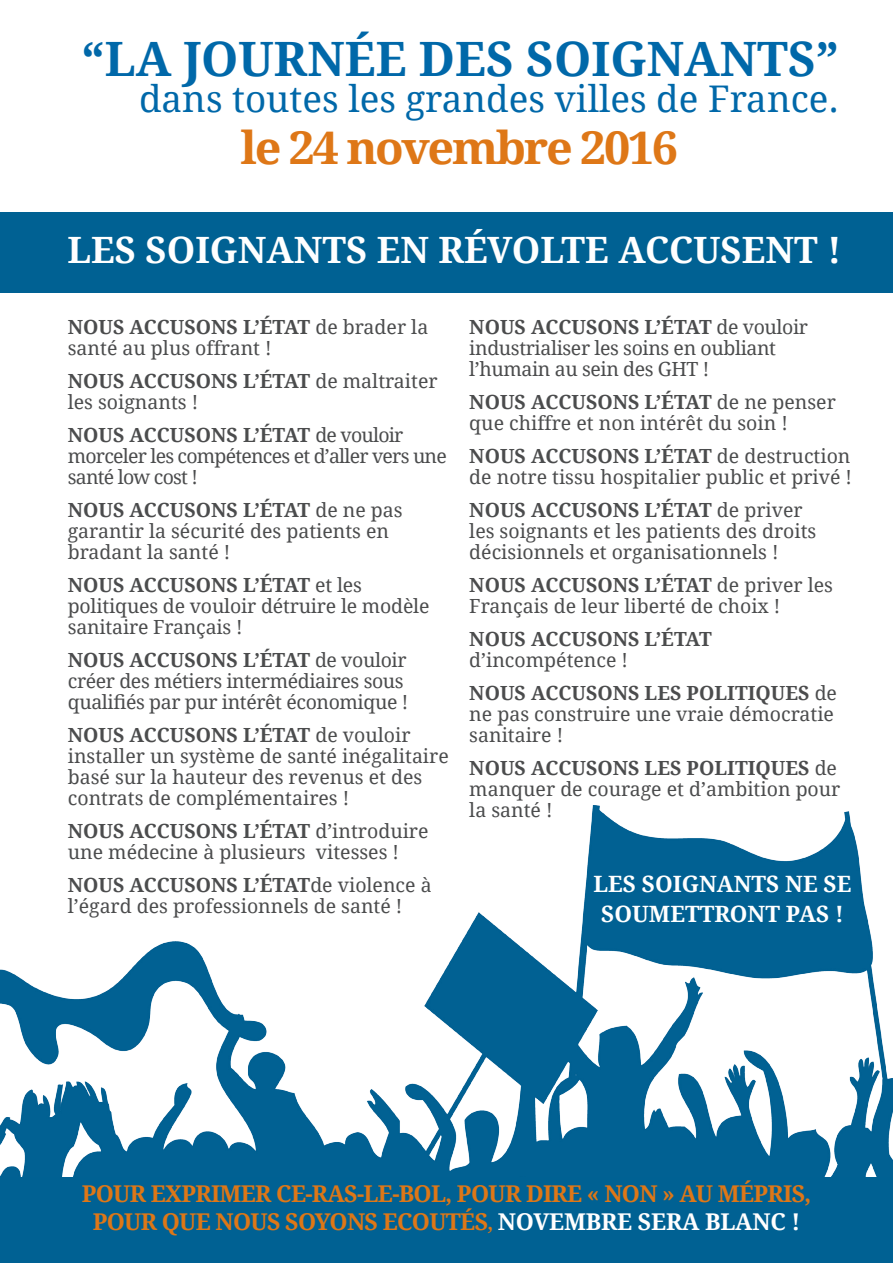
<style>
.page{position:relative;width:893px;height:1263px;background:#fff}
.page>*{position:absolute;margin:0;border:0;box-sizing:border-box;transform-origin:0 0}
.Large_Heading_Blue{font:700 47.4px "Droid Serif";color:#0068a9}
.Large_Heading_Blue-2{font:700 45px "Droid Serif";letter-spacing:-.05em;color:#de7717;scale:1.04 1}
.Large_Heading_Blue-3{font:36.75px "Droid Serif";color:#0068a9}
.Large_Heading_Blue-4{font:700 36.3px "Droid Serif";color:#fff}
.Large_Heading_Blue-5{font:700 23.1px/28px "Droid Serif";letter-spacing:-.03em;color:#de7717;text-align:center}
.t1{font:700 22.5px/30px "Droid Serif";color:#fff;text-align:center}
.t2{font:19.5px/21px "Droid Serif";color:#4b4c4d}
.t3{font:19.5px/21px "Droid Serif";letter-spacing:-.02em;color:#4b4c4d}
.t4{font:19.5px/21px "Droid Serif";letter-spacing:-.04em;color:#4b4c4d}
.t5{font:700 19.5px/21px "Droid Serif";color:#4b4c4d}
.s1{font-weight:700}
.s2{font-weight:400}
.s3{color:#fff}
</style>
<div class="page">
<img style="left:0;top:806px;width:893px;height:372px">
<div style="left:0;top:212px;width:893px;height:80px;background:#006193"></div>
<div style="left:0;top:1178px;width:893px;height:85px;background:#006193"></div>
<p class="Large_Heading_Blue" style="left:82px;top:25px;width:759px">“LA JOURNÉE DES SOIGNANTS”</p>
<p class="Large_Heading_Blue-3" style="left:139px;top:73px;width:701px">dans toutes les grandes villes de France.</p>
<p class="Large_Heading_Blue-2" style="left:241px;top:117px;width:422px">le 24 novembre 2016</p>
<p class="Large_Heading_Blue-4" style="left:67px;top:225px;width:775px">LES SOIGNANTS EN RÉVOLTE ACCUSENT !</p>
<p class="t2" style="left:68px;top:316px;width:362px"><span class="s1">NOUS ACCUSONS L’ÉTAT</span> de brader la santé au plus offrant !</p>
<p class="t2" style="left:68px;top:370px;width:371px"><span class="s1">NOUS ACCUSONS L’ÉTAT</span> de maltraiter les soignants !</p>
<p class="t4" style="left:68px;top:424px;width:381px"><span class="s1">NOUS ACCUSONS L’ÉTAT</span> de vouloir morceler les compétences et d’aller vers une santé low cost !</p>
<p class="t2" style="left:68px;top:499px;width:336px"><span class="s1">NOUS ACCUSONS L’ÉTAT</span> de ne pas garantir la sécurité des patients en bradant la santé !</p>
<p class="t2" style="left:68px;top:574px;width:363px"><span class="s1">NOUS ACCUSONS L’ÉTAT</span> et les politiques de vouloir détruire le modèle sanitaire Français !</p>
<p class="t3" style="left:68px;top:649px;width:342px"><span class="s1">NOUS ACCUSONS L’ÉTAT</span> de vouloir créer des métiers intermédiaires sous qualifiés par pur intérêt économique !</p>
<p class="t2" style="left:68px;top:724px;width:382px"><span class="s1">NOUS ACCUSONS L’ÉTAT</span> de vouloir installer un système de santé inégalitaire basé sur la hauteur des revenus et des contrats de complémentaires !</p>
<p class="t2" style="left:68px;top:820px;width:362px"><span class="s1">NOUS ACCUSONS L’ÉTAT</span> d’introduire une médecine à plusieurs vitesses !</p>
<p class="t2" style="left:68px;top:874px;width:365px"><span class="s1">NOUS ACCUSONS L’ÉTAT</span>de violence à l’égard des professionnels de santé !</p>
<p class="t3" style="left:469px;top:316px;width:340px"><span class="s1">NOUS ACCUSONS L’ÉTAT</span> de vouloir industrialiser les soins en oubliant l’humain au sein des GHT !</p>
<p class="t2" style="left:469px;top:391px;width:368px"><span class="s1">NOUS ACCUSONS L’ÉTAT</span> de ne penser que chiffre et non intérêt du soin !</p>
<p class="t2" style="left:469px;top:445px;width:384px"><span class="s1">NOUS ACCUSONS L’ÉTAT</span> de destruction de notre tissu hospitalier public et privé !</p>
<p class="t2" style="left:469px;top:499px;width:349px"><span class="s1">NOUS ACCUSONS L’ÉTAT</span> de priver les soignants et les patients des droits décisionnels et organisationnels !</p>
<p class="t2" style="left:469px;top:574px;width:365px"><span class="s1">NOUS ACCUSONS L’ÉTAT</span> de priver les<br>Français de leur liberté de choix !</p>
<p class="t5" style="left:469px;top:628px;width:244px">NOUS ACCUSONS L’ÉTAT <span class="s2">d’incompétence !</span></p>
<p class="t2" style="left:469px;top:682px;width:369px"><span class="s1">NOUS ACCUSONS LES POLITIQUES</span> de ne pas construire une vraie démocratie sanitaire !</p>
<p class="t2" style="left:469px;top:757px;width:373px"><span class="s1">NOUS ACCUSONS LES POLITIQUES</span> de manquer de courage et d’ambition pour la santé !</p>
<p class="t1" style="left:593px;top:868px;width:259px">LES SOIGNANTS NE SE<br>SOUMETTRONT PAS !</p>
<p class="Large_Heading_Blue-5" style="left:82px;top:1179px;width:731px">POUR EXPRIMER CE-RAS-LE-BOL, POUR DIRE « NON » AU MÉPRIS,<br>POUR QUE NOUS SOYONS ECOUTÉS<span class="s2">,</span> <span class="s3">NOVEMBRE SERA BLANC !</span></p>
</div>
